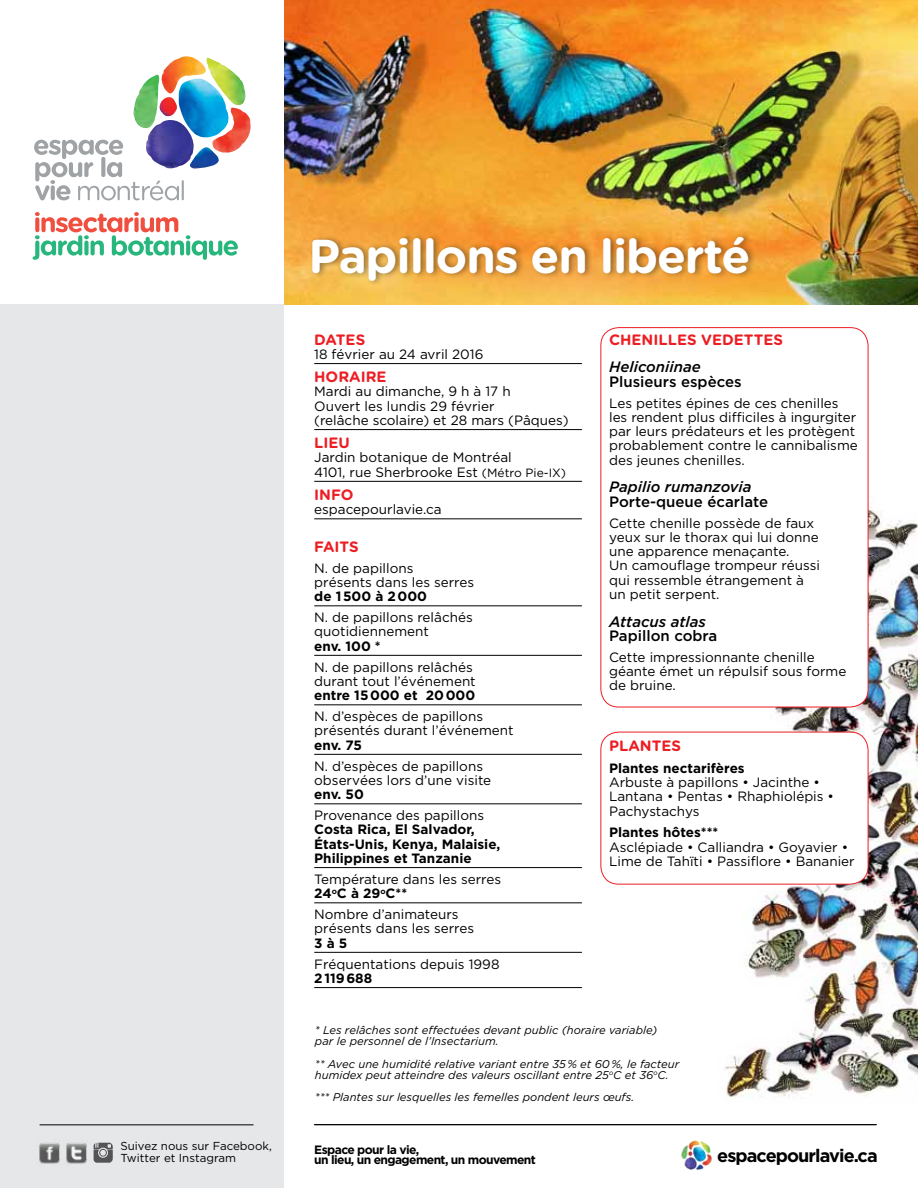
<style>
.page{position:relative;width:918px;height:1188px;background:#fff}
.page>*{position:absolute;margin:0;border:0;box-sizing:border-box;transform-origin:0 0}
.t1{font:700 47.55px "Gotham Rounded";letter-spacing:-.025em;color:#fff}
.t2{font:700 18px "Gotham";letter-spacing:-.05em;color:#000}
.t3{font:700 15px "Gotham Rounded";color:#ed1d24}
.t4{font:500 15px "Gotham";color:#000}
.t5{font:italic 500 15px "Gotham";color:#000}
.t6{font:13.5px/14.2px "Gotham";color:#000}
.t7{font:700 13.5px/14.2px "Gotham";color:#000}
.t8{font:700 12.15px/10.4px "Gotham";letter-spacing:-.05em;color:#000}
.t9{font:11.55px/11.6px "Gotham";color:#000}
.t10{font:italic 11.25px/11.2px "Gotham";color:#000}
.s1{font-size:12px}
.s2{font-weight:700}
</style>
<div class="page">
<img style="left:612px;top:497px;width:306px;height:602px">
<div style="left:601px;top:328px;width:267px;height:379px;background:#fff;border-radius:18px"></div>
<div style="left:600px;top:327px;width:268px;height:380px;border:1px solid #ed1d24;border-radius:18px"></div>
<div style="left:601px;top:732px;width:267px;height:152px;background:#fff;border-radius:18px"></div>
<div style="left:600px;top:732px;width:268px;height:153px;border:1px solid #ed1d24;border-radius:18px"></div>
<div style="left:0;top:304px;width:284px;height:884px;background:#e6e7e8"></div>
<hr style="left:40px;top:1125px;width:213px;height:1px;background:#000">
<img style="left:284px;top:0;width:634px;height:304px">
<img style="left:681px;top:1140px;width:31px;height:30px">
<hr style="left:314px;top:1124px;width:563px;height:1px;background:#000">
<hr style="left:182px;top:180px;width:2px;height:20px;background:#a0a3a5">
<svg style="left:34px;top:140px;width:145px;height:60px"></svg>
<svg style="left:33px;top:212px;width:205px;height:48px"></svg>
<img style="left:146px;top:120px;width:48px;height:48px">
<img style="left:159px;top:97px;width:18px;height:20px">
<img style="left:162px;top:56px;width:44px;height:38px">
<img style="left:212px;top:108px;width:39px;height:45px">
<img style="left:133px;top:75px;width:26px;height:54px">
<img style="left:206px;top:58px;width:40px;height:48px">
<img style="left:179px;top:79px;width:50px;height:58px">
<img style="left:189px;top:147px;width:30px;height:22px">
<hr style="left:314px;top:363px;width:268px;height:1px;background:#000">
<hr style="left:314px;top:429px;width:268px;height:1px;background:#000">
<hr style="left:314px;top:481px;width:268px;height:1px;background:#000">
<hr style="left:314px;top:518px;width:268px;height:1px;background:#000">
<hr style="left:314px;top:605px;width:268px;height:1px;background:#000">
<hr style="left:314px;top:655px;width:268px;height:1px;background:#000">
<hr style="left:314px;top:704px;width:268px;height:1px;background:#000">
<hr style="left:314px;top:754px;width:268px;height:1px;background:#000">
<hr style="left:314px;top:803px;width:268px;height:1px;background:#000">
<hr style="left:314px;top:867px;width:268px;height:1px;background:#000">
<hr style="left:314px;top:902px;width:268px;height:1px;background:#000">
<hr style="left:314px;top:952px;width:268px;height:1px;background:#000">
<hr style="left:314px;top:987px;width:268px;height:1px;background:#000">
<div style="left:310px;top:231px;width:448px;height:56px;background:#000;opacity:.4"></div>
<img style="left:39px;top:1139px;width:48px;height:25px">
<img style="left:93px;top:1142px;width:20px;height:21px">
<p class="t9" style="left:120px;top:1140px;width:153px">Suivez nous sur Facebook,<br>Twitter et Instagram</p>
<h1 class="t1" style="left:309px;top:222px;width:443px">Papillons en liberté</h1>
<p class="t3" style="left:314px;top:328px;width:53px">DATES</p>
<p class="t6" style="left:314px;top:347px;width:171px">18 février au 24 avril 2016</p>
<p class="t3" style="left:314px;top:366px;width:74px">HORAIRE</p>
<p class="t6" style="left:314px;top:384px;width:256px">Mardi au dimanche, 9 h à 17 h<br>Ouvert les lundis 29 février<br>(relâche scolaire) et 28 mars (Pâques)</p>
<p class="t3" style="left:314px;top:432px;width:37px">LIEU</p>
<p class="t6" style="left:314px;top:450px;width:253px">Jardin botanique de Montréal<br>4101, rue Sherbrooke Est <span class="s1">(Métro Pie-IX)</span></p>
<p class="t3" style="left:314px;top:484px;width:41px">INFO</p>
<p class="t6" style="left:314px;top:502px;width:129px">espacepourlavie.ca</p>
<p class="t3" style="left:314px;top:535px;width:46px">FAITS</p>
<p class="t6" style="left:314px;top:560px;width:161px">N. de papillons présents dans les serres</p>
<p class="t7" style="left:314px;top:589px;width:114px">de 1500 à 2000</p>
<p class="t6" style="left:314px;top:610px;width:160px">N. de papillons relâchés quotidiennement</p>
<p class="t7" style="left:314px;top:638px;width:68px">env. 100 *</p>
<p class="t6" style="left:314px;top:660px;width:163px">N. de papillons relâchés durant tout l’événement</p>
<p class="t7" style="left:314px;top:688px;width:163px">entre 15000 et 20000</p>
<p class="t6" style="left:314px;top:709px;width:201px">N. d’espèces de papillons présentés durant l’événement</p>
<p class="t7" style="left:314px;top:737px;width:49px">env. 75</p>
<p class="t6" style="left:314px;top:759px;width:178px">N. d’espèces de papillons observées lors d’une visite</p>
<p class="t7" style="left:314px;top:787px;width:51px">env. 50</p>
<p class="t6" style="left:314px;top:808px;width:171px">Provenance des papillons</p>
<p class="t7" style="left:314px;top:822px;width:188px">Costa Rica, El Salvador,<br>États-Unis, Kenya, Malaisie,<br>Philippines et Tanzanie</p>
<p class="t6" style="left:314px;top:872px;width:188px">Température dans les serres<br><span class="s2">24</span><sup>o</sup><span class="s2">C à 29</span><sup>o</sup><span class="s2">C**</span></p>
<p class="t6" style="left:314px;top:907px;width:161px">Nombre d’animateurs présents dans les serres</p>
<p class="t7" style="left:314px;top:935px;width:34px">3 à 5</p>
<p class="t6" style="left:314px;top:957px;width:187px">Fréquentations depuis 1998</p>
<p class="t7" style="left:314px;top:971px;width:60px">2119688</p>
<p class="t3" style="left:609px;top:328px;width:175px">CHENILLES VEDETTES</p>
<p class="t5" style="left:609px;top:359px;width:93px">Heliconiinae</p>
<p class="t4" style="left:609px;top:373px;width:134px">Plusieurs espèces</p>
<p class="t6" style="left:609px;top:395px;width:250px">Les petites épines de ces chenilles les rendent plus difficiles à ingurgiter par leurs prédateurs et les protègent probablement contre le cannibalisme des jeunes chenilles.</p>
<p class="t5" style="left:609px;top:479px;width:144px">Papilio rumanzovia</p>
<p class="t4" style="left:609px;top:493px;width:160px">Porte-queue écarlate</p>
<p class="t6" style="left:609px;top:515px;width:212px">Cette chenille possède de faux yeux sur le thorax qui lui donne une apparence menaçante.<br>Un camouflage trompeur réussi qui ressemble étrangement à un petit serpent.</p>
<p class="t5" style="left:609px;top:613px;width:98px">Attacus atlas</p>
<p class="t4" style="left:609px;top:627px;width:110px">Papillon cobra</p>
<p class="t6" style="left:609px;top:650px;width:239px">Cette impressionnante chenille géante émet un répulsif sous forme de bruine.</p>
<p class="t3" style="left:609px;top:735px;width:74px">PLANTES</p>
<p class="t7" style="left:609px;top:761px;width:137px">Plantes nectarifères</p>
<p class="t6" style="left:609px;top:775px;width:226px">Arbuste à papillons • Jacinthe •<br>Lantana • Pentas • Rhaphiolépis •<br>Pachystachys</p>
<p class="t7" style="left:609px;top:825px;width:111px">Plantes hôtes***</p>
<p class="t6" style="left:609px;top:840px;width:247px">Asclépiade • Calliandra • Goyavier •<br>Lime de Tahïti • Passiflore • Bananier</p>
<p class="t10" style="left:315px;top:1024px;width:344px">* Les relâches sont effectuées devant public (horaire variable) par le personnel de l’Insectarium.</p>
<p class="t10" style="left:315px;top:1058px;width:366px">** Avec une humidité relative variant entre 35% et 60%, le facteur humidex peut atteindre des valeurs oscillant entre 25<sup>o</sup>C et 36<sup>o</sup>C.</p>
<p class="t10" style="left:315px;top:1092px;width:321px">*** Plantes sur lesquelles les femelles pondent leurs œufs.</p>
<p class="t8" style="left:314px;top:1144px;width:223px">Espace pour la vie,<br>un lieu, un engagement, un mouvement</p>
<h2 class="t2" style="left:717px;top:1145px;width:162px">espacepourlavie.ca</h2>
</div>
